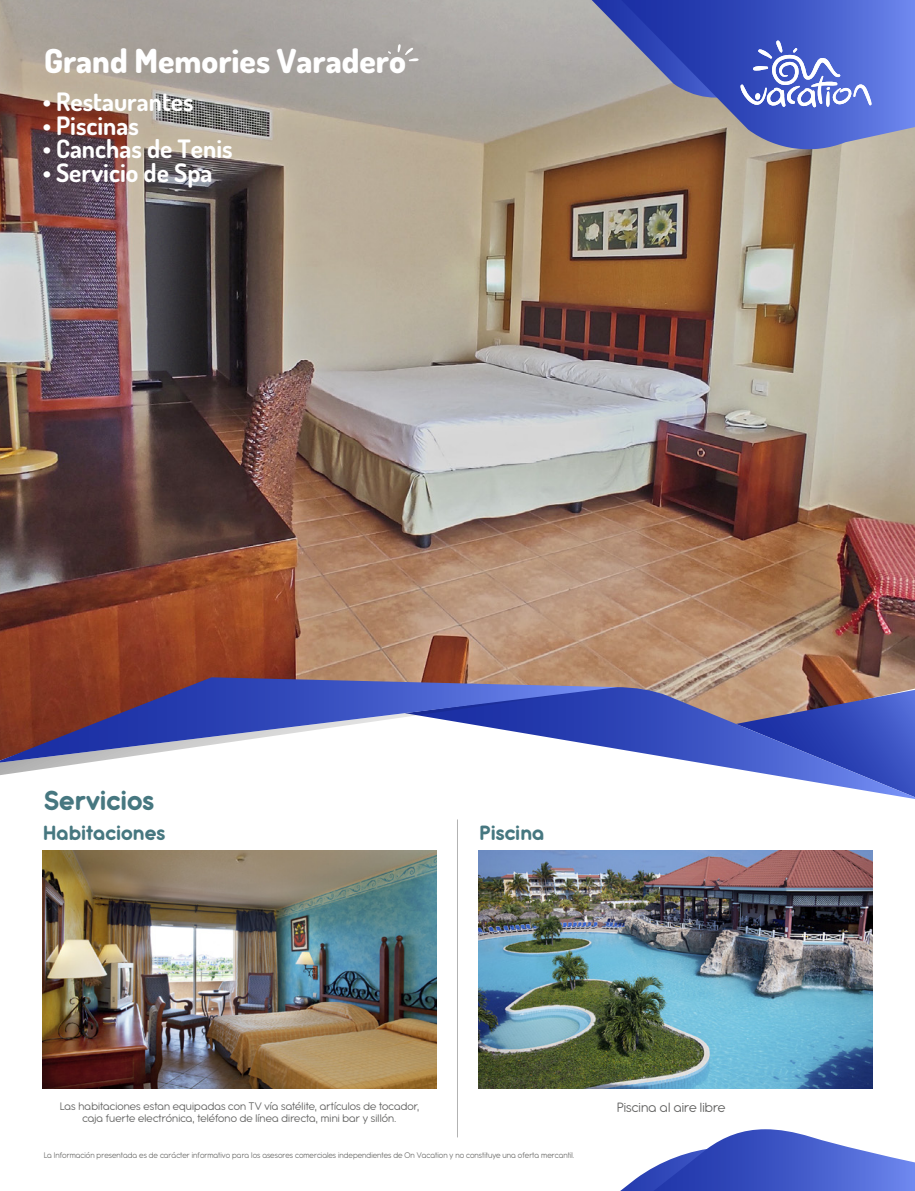
<style>
.page{position:relative;width:915px;height:1191px;background:#fff}
.page>*{position:absolute;margin:0;border:0;box-sizing:border-box;transform-origin:0 0}
.t1{font:800 33.15px "Dosis";color:#fff}
.t2{font:700 30px "Antipasto Pro";color:#467780}
.t3{font:700 25.35px "Dosis";color:#fff}
.t4{font:700 22.5px "Antipasto Pro";color:#467780}
.t5{font:14.7px "Antipasto Pro";letter-spacing:.005em;color:#646463}
.t6{font:12px/12px "Antipasto Pro";letter-spacing:.01em;color:#646463;text-align:center}
.t7{font:9px "Antipasto Pro";color:#70706e;scale:.96 1}
</style>
<div class="page">
<img style="left:478px;top:850px;width:394px;height:238px">
<hr style="left:457px;top:819px;width:1px;height:318px;background:#b3b3b3">
<img style="left:0;top:0;width:914px;height:687px">
<img style="left:42px;top:850px;width:394px;height:238px">
<svg style="left:617px;top:687px;width:297px;height:112px"></svg>
<svg style="left:0;top:762px;width:91px;height:13px"></svg>
<svg style="left:0;top:677px;width:617px;height:85px"></svg>
<svg style="left:620px;top:1129px;width:294px;height:62px"></svg>
<svg style="left:621px;top:0;width:293px;height:155px;background:#7b81b3"></svg>
<svg style="left:591px;top:0;width:280px;height:108px;background:#5c6cbb"></svg>
<svg style="left:388px;top:44px;width:31px;height:17px"></svg>
<h1 class="t1" style="left:44px;top:39px;width:363px">Grand Memories Varadero</h1>
<h3 class="t3" style="left:43px;top:85px;width:152px">• Restaurantes</h3>
<h3 class="t3" style="left:43px;top:109px;width:98px">• Piscinas</h3>
<h3 class="t3" style="left:43px;top:133px;width:191px">• Canchas de Tenis</h3>
<h3 class="t3" style="left:43px;top:157px;width:171px">• Servicio de Spa</h3>
<h2 class="t2" style="left:44px;top:782px;width:112px">Servicios</h2>
<h3 class="t4" style="left:43px;top:819px;width:124px">Habitaciones</h3>
<h3 class="t4" style="left:479px;top:819px;width:67px">Piscina</h3>
<h3 class="t6" style="left:60px;top:1100px;width:361px">Las habitaciones estan equipadas con TV vía satélite, artículos de tocador, caja fuerte electrónica, teléfono de línea directa, mini bar y sillón.</h3>
<h3 class="t5" style="left:616px;top:1098px;width:110px">Piscina al aire libre</h3>
<p class="t7" style="left:44px;top:1150px;width:554px">La Información presentada es de carácter informativo para los asesores comerciales independientes de On Vacation y no constituye una oferta mercantil.</p>
</div>
